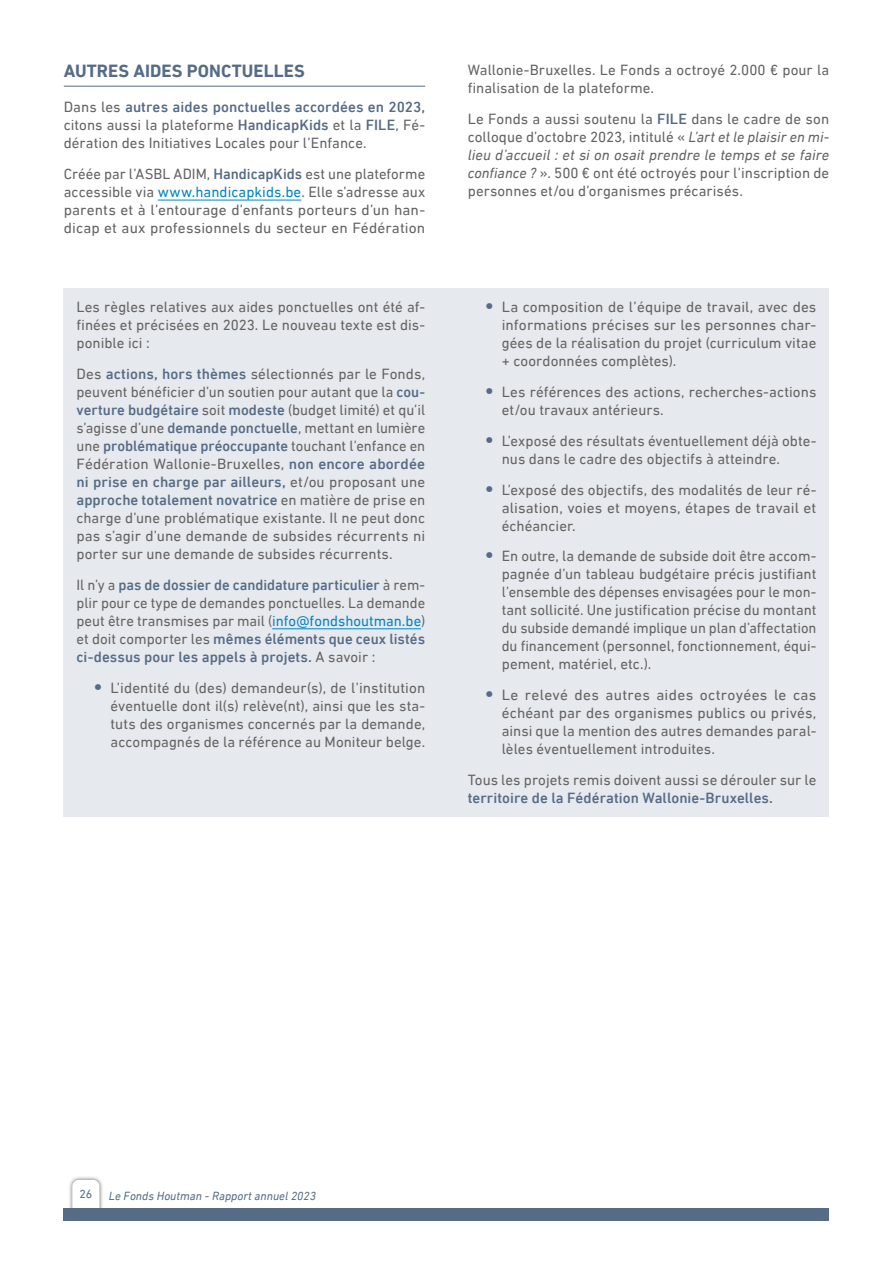
<style>
.page{position:relative;width:893px;height:1263px;background:#fff}
.page>*{position:absolute;margin:0;border:0;box-sizing:border-box;transform-origin:0 0}
.H2_-_Titre_1{font:700 18px "DIN Next LT Pro";letter-spacing:.005em;color:#566c86}
.Texte_courant{font:15px/18px "DIN Next LT Pro";letter-spacing:.005em;color:#646363;text-align:justify}
.t1{font:italic 12px "DIN Next LT Pro";color:#566c86}
.t2{font:12px "DIN Next LT Pro";color:#566c86}
.s1{font-weight:500;color:#566c86}
.s2{color:#0086be}
.s3{font-weight:700;font-size:19.5px;color:#566c86}
.s4{font-style:italic}
</style>
<div class="page">
<div style="left:68px;top:1176px;width:36px;height:42px;background:#000;opacity:.6"></div>
<svg style="left:72px;top:1180px;width:27px;height:28px"></svg>
<div style="left:64px;top:1208px;width:765px;height:12px;background:#566c86"></div>
<hr style="left:64px;top:86px;width:361px;height:1px;background:#566c86">
<hr style="left:158px;top:200px;width:143px;height:1px;background:#0086be">
<div style="left:64px;top:288px;width:765px;height:528px;background:#e6e9ed"></div>
<hr style="left:272px;top:628px;width:149px;height:1px;background:#0086be">
<h2 class="H2_-_Titre_1" style="left:64px;top:61px;width:242px">AUTRES AIDES PONCTUELLES</h2>
<p class="Texte_courant" style="left:64px;top:98px;width:363px">Dans les <span class="s1">autres aides ponctuelles accordées en 2023, </span>citons aussi la plateforme <span class="s1">HandicapKids</span> et la <span class="s1">FILE</span>, Fé&shy;dération des Initiatives Locales pour l’Enfance.</p>
<p class="Texte_courant" style="left:64px;top:165px;width:363px">Créée par l’ASBL ADIM, <span class="s1">HandicapKids</span> est une plateforme accessible via <span class="s2">www.handicapkids.be</span>. Elle s’adresse aux parents et à l’entourage d’enfants porteurs d’un han&shy;dicap et aux professionnels du secteur en Fédération</p>
<p class="Texte_courant" style="left:77px;top:298px;width:350px">Les règles relatives aux aides ponctuelles ont été af&shy;finées et précisées en 2023. Le nouveau texte est dis&shy;ponible ici :</p>
<p class="Texte_courant" style="left:77px;top:365px;width:350px">Des <span class="s1">actions, hors thèmes</span> sélectionnés par le Fonds, peuvent bénéficier d’un soutien pour autant que la <span class="s1">cou&shy;verture budgétaire</span> soit <span class="s1">modeste</span> (budget limité) et qu’il s’agisse d’une <span class="s1">demande ponctuelle</span>, mettant en lumière une <span class="s1">problématique préoccupante</span> touchant l’enfance en Fédération Wallonie-Bruxelles, <span class="s1">non encore abordée ni prise en charge par ailleurs,</span> et/ou proposant une <span class="s1">approche totalement novatrice</span> en matière de prise en charge d’une problématique existante. Il ne peut donc pas s’agir d’une demande de subsides récurrents ni porter sur une demande de subsides récurrents.</p>
<p class="Texte_courant" style="left:77px;top:575px;width:350px">Il n’y a <span class="s1">pas de dossier de candidature particulier</span> à rem&shy;plir pour ce type de demandes ponctuelles. La demande peut être transmises par mail (<span class="s2">info@fondshoutman.be</span>) et doit comporter les <span class="s1">mêmes éléments que ceux listés ci-dessus pour les appels à projets.</span> A savoir :</p>
<p class="Texte_courant" style="left:111px;top:678px;width:316px;text-indent:-17px"><span class="s3">•</span> L’identité du (des) demandeur(s), de l’institution éventuelle dont il(s) relève(nt), ainsi que les sta&shy;tuts des organismes concernés par la demande, accompagnés de la référence au Moniteur belge.</p>
<p class="Texte_courant" style="left:468px;top:61px;width:363px">Wallonie-Bruxelles. Le Fonds a octroyé 2.000 € pour la finalisation de la plateforme.</p>
<p class="Texte_courant" style="left:468px;top:110px;width:363px">Le Fonds a aussi soutenu la <span class="s1">FILE</span> dans le cadre de son colloque d’octobre 2023, intitulé « <span class="s4">L’art et le plaisir en mi&shy;lieu d’accueil : et si on osait prendre le temps et se faire confiance ?</span> ». 500 € ont été octroyés pour l’inscription de personnes et/ou d’organismes précarisés.</p>
<p class="Texte_courant" style="left:502px;top:298px;width:316px;text-indent:-17px"><span class="s3">•</span> La composition de l’équipe de travail, avec des informations précises sur les personnes char&shy;gées de la réalisation du projet (curriculum vitae + coordonnées complètes).</p>
<p class="Texte_courant" style="left:502px;top:383px;width:316px;text-indent:-17px"><span class="s3">•</span> Les références des actions, recherches-actions et/ou travaux antérieurs.</p>
<p class="Texte_courant" style="left:502px;top:431px;width:316px;text-indent:-17px"><span class="s3">•</span> L’exposé des résultats éventuellement déjà obte&shy;nus dans le cadre des objectifs à atteindre.</p>
<p class="Texte_courant" style="left:502px;top:480px;width:316px;text-indent:-17px"><span class="s3">•</span> L’exposé des objectifs, des modalités de leur ré&shy;alisation, voies et moyens, étapes de travail et échéancier.</p>
<p class="Texte_courant" style="left:502px;top:547px;width:316px;text-indent:-17px"><span class="s3">•</span> En outre, la demande de subside doit être accom&shy;pagnée d’un tableau budgétaire précis justifiant l’ensemble des dépenses envisagées pour le mon&shy;tant sollicité. Une justification précise du montant du subside demandé implique un plan d’affectation du financement (personnel, fonctionnement, équi&shy;pement, matériel, etc.).</p>
<p class="Texte_courant" style="left:502px;top:686px;width:316px;text-indent:-17px"><span class="s3">•</span> Le relevé des autres aides octroyées le cas échéant par des organismes publics ou privés, ainsi que la mention des autres demandes paral&shy;lèles éventuellement introduites.</p>
<p class="Texte_courant" style="left:468px;top:770px;width:350px">Tous les projets remis doivent aussi se dérouler sur le <span class="s1">territoire de la Fédération Wallonie-Bruxelles.</span></p>
<p class="t2" style="left:79px;top:1187px;width:15px">26</p>
<p class="t1" style="left:109px;top:1189px;width:209px">Le Fonds Houtman - Rapport annuel 2023</p>
</div>
